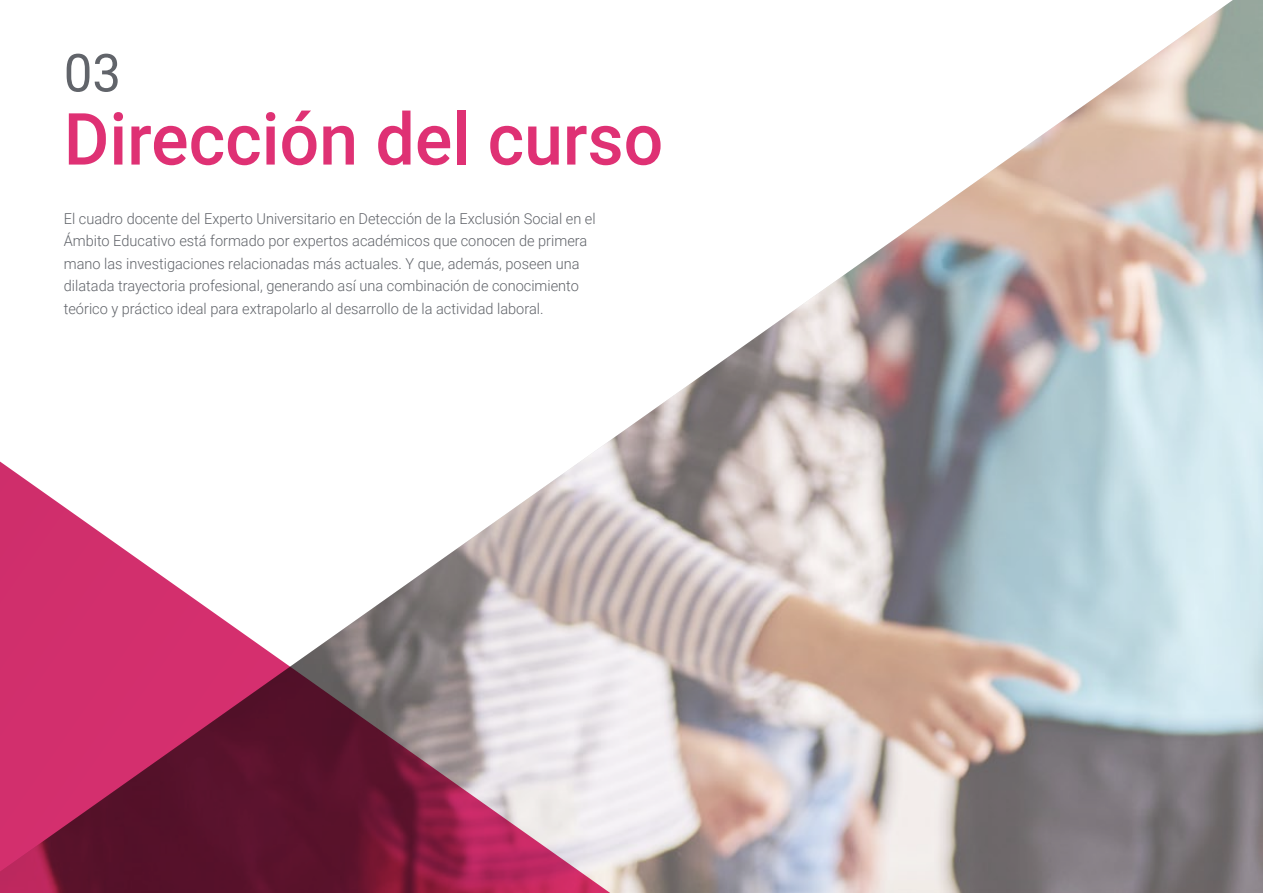
<style>
.page{position:relative;width:1263px;height:893px;background:#fff}
.page>*{position:absolute;margin:0;border:0;box-sizing:border-box;transform-origin:0 0}
.t1{font:500 72px "Roboto";color:#df3174}
.t2{font:52.5px "Roboto";color:#61646a}
.t3{font:300 15px/22.5px "Roboto";color:#61646a}
</style>
<div class="page">
<img style="left:603px;top:0;width:660px;height:893px">
<svg style="left:0;top:446px;width:640px;height:447px"></svg>
<h2 class="t2" style="left:64px;top:36px;width:59px">03</h2>
<h1 class="t1" style="left:64px;top:89px;width:601px">Dirección del curso</h1>
<p class="t3" style="left:64px;top:207px;width:533px">El cuadro docente del Experto Universitario en Detección de la Exclusión Social en el Ámbito Educativo está formado por expertos académicos que conocen de primera mano las investigaciones relacionadas más actuales. Y que, además, poseen una dilatada trayectoria profesional, generando así una combinación de conocimiento teórico y práctico ideal para extrapolarlo al desarrollo de la actividad laboral.</p>
</div>
